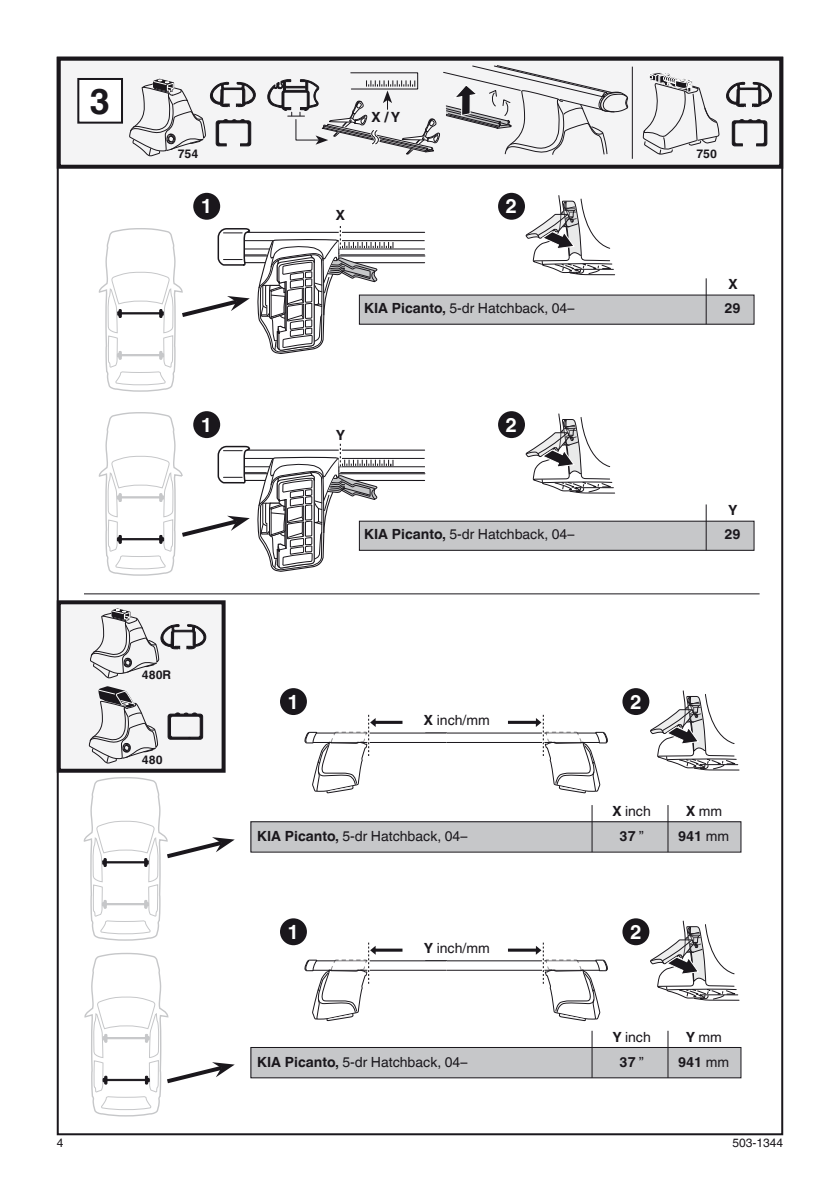
<style>
.page{position:relative;width:840px;height:1191px;background:#fff}
.page>*{position:absolute;margin:0;border:0;box-sizing:border-box;transform-origin:0 0}
.t1{font:700 36px "Helvetica World";color:#1a171c}
.t2{font:700 20px "Helvetica World";color:#fff}
.t3{font:14px "Helvetica World";color:#1a171c}
.t4{font:700 14px "Helvetica World";color:#1a171c}
.t5{font:700 12px "Helvetica World";color:#1a171c}
.t6{font:12px "Helvetica World";color:#1a171c}
.s1{font-weight:700}
.s2{font-weight:400}
</style>
<div class="page">
<div style="left:193px;top:193px;width:27px;height:27px;background:#1a171c;border-radius:50%"></div>
<div style="left:280px;top:688px;width:27px;height:27px;background:#1a171c;border-radius:50%"></div>
<div style="left:280px;top:918px;width:27px;height:27px;background:#1a171c;border-radius:50%"></div>
<div style="left:498px;top:193px;width:26px;height:27px;background:#1a171c;border-radius:50%"></div>
<div style="left:498px;top:411px;width:26px;height:27px;background:#1a171c;border-radius:50%"></div>
<div style="left:622px;top:688px;width:27px;height:27px;background:#1a171c;border-radius:50%"></div>
<div style="left:622px;top:918px;width:27px;height:27px;background:#1a171c;border-radius:50%"></div>
<div style="left:359px;top:295px;width:394px;height:29px;background:#c6c7c9"></div>
<div style="left:358px;top:294px;width:396px;height:31px;border:1px solid #1a171c"></div>
<hr style="left:705px;top:278px;width:1px;height:46px;background:#1a171c">
<div style="left:359px;top:521px;width:394px;height:29px;background:#c6c7c9"></div>
<div style="left:358px;top:520px;width:396px;height:31px;border:1px solid #1a171c"></div>
<hr style="left:705px;top:504px;width:1px;height:46px;background:#1a171c">
<div style="left:251px;top:821px;width:489px;height:31px;background:#c6c7c9"></div>
<div style="left:250px;top:821px;width:491px;height:31px;border:1px solid #1a171c"></div>
<hr style="left:591px;top:805px;width:1px;height:47px;background:#1a171c">
<hr style="left:667px;top:805px;width:1px;height:47px;background:#1a171c">
<div style="left:251px;top:1047px;width:489px;height:30px;background:#c6c7c9"></div>
<div style="left:250px;top:1047px;width:491px;height:31px;border:1px solid #1a171c"></div>
<hr style="left:591px;top:1030px;width:1px;height:47px;background:#1a171c">
<hr style="left:667px;top:1030px;width:1px;height:47px;background:#1a171c">
<svg style="left:525px;top:195px;width:89px;height:80px"></svg>
<svg style="left:525px;top:413px;width:89px;height:80px"></svg>
<svg style="left:649px;top:690px;width:90px;height:80px"></svg>
<svg style="left:649px;top:920px;width:90px;height:80px"></svg>
<div style="left:425px;top:732px;width:177px;height:11px;border:1px solid #1a171c"></div>
<div style="left:310px;top:733px;width:136px;height:9px;background:#fff"></div>
<div style="left:309px;top:732px;width:137px;height:11px;border:1px solid #1a171c"></div>
<svg style="left:507px;top:715px;width:101px;height:78px"></svg>
<svg style="left:304px;top:715px;width:98px;height:78px"></svg>
<svg style="left:507px;top:942px;width:101px;height:78px"></svg>
<svg style="left:304px;top:942px;width:98px;height:78px"></svg>
<div style="left:59px;top:602px;width:164px;height:168px;background:#f4f4f5"></div>
<div style="left:57px;top:600px;width:168px;height:172px;border:4px solid #1a171c"></div>
<div style="left:59px;top:59px;width:721px;height:108px;background:#f4f4f5"></div>
<div style="left:57px;top:57px;width:725px;height:112px;border:4px solid #1a171c"></div>
<hr style="left:84px;top:593px;width:675px;height:1px;background:#1a171c">
<svg style="left:167px;top:712px;width:36px;height:28px"></svg>
<svg style="left:89px;top:686px;width:69px;height:78px"></svg>
<svg style="left:83px;top:777px;width:151px;height:359px"></svg>
<div style="left:78px;top:79px;width:44px;height:44px;background:#fff"></div>
<div style="left:77px;top:78px;width:46px;height:46px;border:2px solid #1a171c"></div>
<hr style="left:631px;top:67px;width:1px;height:92px;background:#1a171c">
<svg style="left:642px;top:72px;width:130px;height:83px"></svg>
<svg style="left:90px;top:217px;width:335px;height:462px"></svg>
<svg style="left:129px;top:79px;width:127px;height:78px"></svg>
<svg style="left:267px;top:65px;width:361px;height:90px"></svg>
<h1 class="t1" style="left:89px;top:80px;width:22px">3</h1>
<p class="t4" style="left:371px;top:109px;width:30px">X / Y</p>
<p class="t5" style="left:177px;top:147px;width:22px">754</p>
<p class="t5" style="left:696px;top:147px;width:22px">750</p>
<h2 class="t2" style="left:201px;top:195px;width:13px">1</h2>
<h2 class="t2" style="left:201px;top:413px;width:13px">1</h2>
<p class="t4" style="left:336px;top:207px;width:11px">X</p>
<h2 class="t2" style="left:505px;top:195px;width:13px">2</h2>
<p class="t4" style="left:728px;top:276px;width:11px">X</p>
<p class="t3" style="left:364px;top:300px;width:212px"><span class="s1">KIA Picanto,</span> 5-dr Hatchback, 04–</p>
<p class="t4" style="left:724px;top:300px;width:18px">29</p>
<p class="t4" style="left:336px;top:426px;width:10px">Y</p>
<h2 class="t2" style="left:505px;top:413px;width:13px">2</h2>
<p class="t4" style="left:728px;top:502px;width:10px">Y</p>
<p class="t3" style="left:364px;top:526px;width:212px"><span class="s1">KIA Picanto,</span> 5-dr Hatchback, 04–</p>
<p class="t4" style="left:724px;top:526px;width:18px">29</p>
<p class="t5" style="left:142px;top:668px;width:31px">480R</p>
<p class="t5" style="left:142px;top:752px;width:22px">480</p>
<h2 class="t2" style="left:287px;top:690px;width:13px">1</h2>
<p class="t3" style="left:423px;top:712px;width:67px"><span class="s1">X</span> inch/mm</p>
<h2 class="t2" style="left:629px;top:690px;width:13px">2</h2>
<p class="t3" style="left:612px;top:803px;width:40px"><span class="s1">X</span> inch</p>
<p class="t3" style="left:685px;top:803px;width:37px"><span class="s1">X</span> mm</p>
<p class="t3" style="left:257px;top:828px;width:212px"><span class="s1">KIA Picanto,</span> 5-dr Hatchback, 04–</p>
<p class="t4" style="left:619px;top:828px;width:26px">37 <span class="s2">”</span></p>
<p class="t4" style="left:677px;top:828px;width:52px">941 <span class="s2">mm</span></p>
<h2 class="t2" style="left:287px;top:920px;width:13px">1</h2>
<p class="t3" style="left:424px;top:939px;width:67px"><span class="s1">Y</span> inch/mm</p>
<h2 class="t2" style="left:629px;top:920px;width:13px">2</h2>
<p class="t3" style="left:612px;top:1028px;width:40px"><span class="s1">Y</span> inch</p>
<p class="t3" style="left:685px;top:1028px;width:37px"><span class="s1">Y</span> mm</p>
<p class="t3" style="left:257px;top:1054px;width:212px"><span class="s1">KIA Picanto,</span> 5-dr Hatchback, 04–</p>
<p class="t4" style="left:619px;top:1054px;width:26px">37 <span class="s2">”</span></p>
<p class="t4" style="left:677px;top:1054px;width:52px">941 <span class="s2">mm</span></p>
<p class="t6" style="left:57px;top:1135px;width:8px">4</p>
<p class="t6" style="left:732px;top:1135px;width:52px">503-1344</p>
</div>
